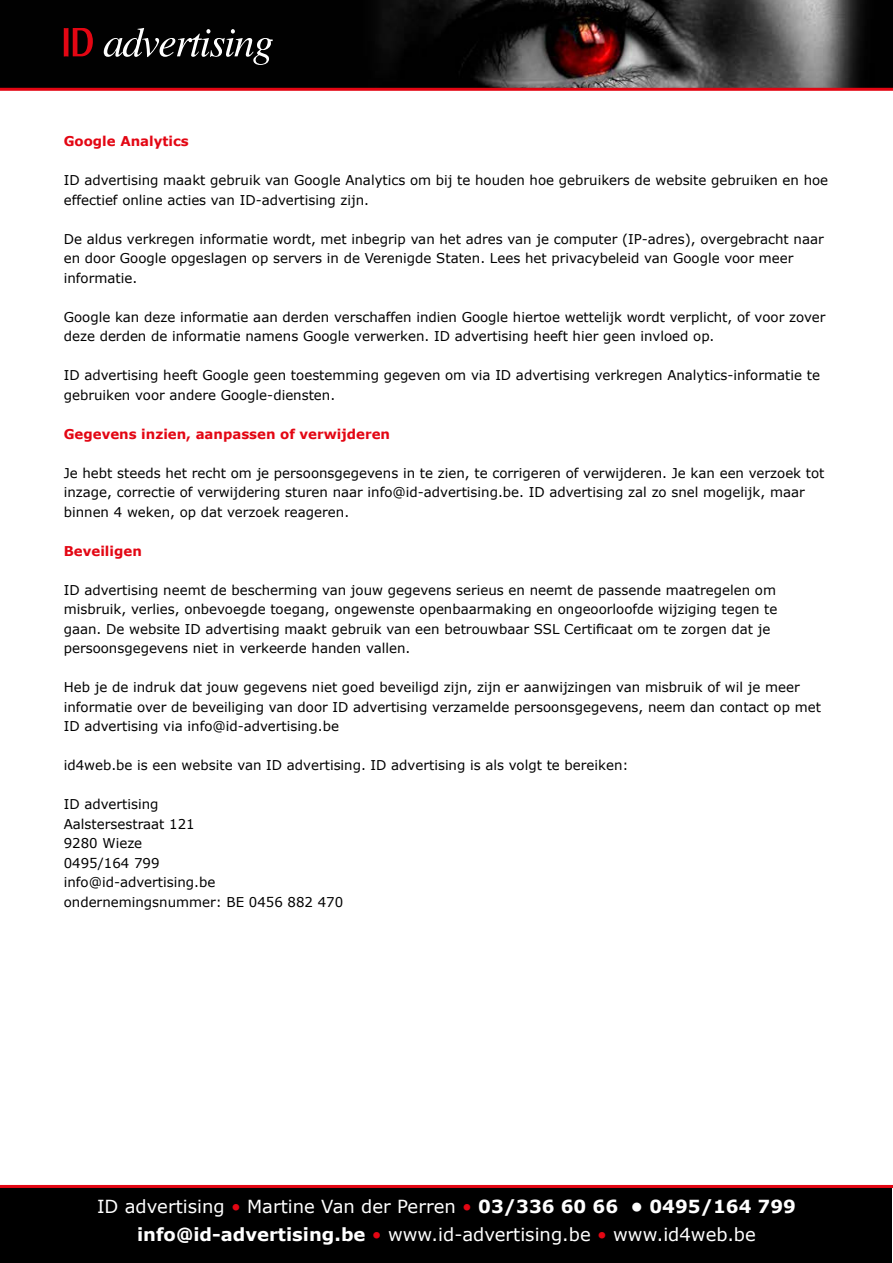
<style>
.page{position:relative;width:893px;height:1263px;background:#fff}
.page>*{position:absolute;margin:0;border:0;box-sizing:border-box;transform-origin:0 0}
.t1{font:18px/28.5px "Verdana";color:#fff;text-align:center}
.t2{font:13.5px/19.5px "Verdana";color:#000}
.t3{font:700 13.5px "Verdana";color:#e30613}
.s1{color:#e30613}
.s2{font-weight:700}
</style>
<div class="page">
<img style="left:0;top:0;width:893px;height:88px">
<hr style="left:0;top:88px;width:893px;height:3px;background:#e30613">
<div style="left:1px;top:1187px;width:891px;height:75px;background:#000"></div>
<hr style="left:0;top:1185px;width:893px;height:3px;background:#e30613">
<svg style="left:64px;top:28px;width:29px;height:29px"></svg>
<svg style="left:104px;top:28px;width:169px;height:37px;background:#323232"></svg>
<p class="t3" style="left:64px;top:133px;width:127px">Google Analytics</p>
<p class="t2" style="left:64px;top:171px;width:766px">ID advertising maakt gebruik van Google Analytics om bij te houden hoe gebruikers de website gebruiken en hoe effectief online acties van ID-advertising zijn.</p>
<p class="t2" style="left:64px;top:229px;width:761px">De aldus verkregen informatie wordt, met inbegrip van het adres van je computer (IP-adres), overgebracht naar en door Google opgeslagen op servers in de Verenigde Staten. Lees het privacybeleid van Google voor meer informatie.</p>
<p class="t2" style="left:64px;top:307px;width:763px">Google kan deze informatie aan derden verschaffen indien Google hiertoe wettelijk wordt verplicht, of voor zover deze derden de informatie namens Google verwerken. ID advertising heeft hier geen invloed op.</p>
<p class="t2" style="left:64px;top:366px;width:758px">ID advertising heeft Google geen toestemming gegeven om via ID advertising verkregen Analytics-informatie te gebruiken voor andere Google-diensten.</p>
<p class="t3" style="left:64px;top:425px;width:328px">Gegevens inzien, aanpassen of verwijderen</p>
<p class="t2" style="left:64px;top:463px;width:762px">Je hebt steeds het recht om je persoonsgegevens in te zien, te corrigeren of verwijderen. Je kan een verzoek tot inzage, correctie of verwijdering sturen naar info@id-advertising.be. ID advertising zal zo snel mogelijk, maar binnen 4 weken, op dat verzoek reageren.</p>
<p class="t3" style="left:64px;top:542px;width:80px">Beveiligen</p>
<p class="t2" style="left:64px;top:580px;width:715px">ID advertising neemt de bescherming van jouw gegevens serieus en neemt de passende maatregelen om misbruik, verlies, onbevoegde toegang, ongewenste openbaarmaking en ongeoorloofde wijziging tegen te gaan. De website ID advertising maakt gebruik van een betrouwbaar SSL Certificaat om te zorgen dat je persoonsgegevens niet in verkeerde handen vallen.</p>
<p class="t2" style="left:64px;top:678px;width:759px">Heb je de indruk dat jouw gegevens niet goed beveiligd zijn, zijn er aanwijzingen van misbruik of wil je meer informatie over de beveiliging van door ID advertising verzamelde persoonsgegevens, neem dan contact op met<br>ID advertising via info@id-advertising.be</p>
<p class="t2" style="left:64px;top:756px;width:566px">id4web.be is een website van ID advertising. ID advertising is als volgt te bereiken:</p>
<p class="t2" style="left:64px;top:795px;width:281px">ID advertising<br>Aalstersestraat 121<br>9280 Wieze<br>0495/164 799<br>info@id-advertising.be ondernemingsnummer: BE 0456 882 470</p>
<h1 class="t1" style="left:97px;top:1192px;width:700px">ID advertising <span class="s1">•</span> Martine Van der Perren <span class="s1">•</span> <span class="s2">03/336 60 66 • 0495/164 799 info@id-advertising.be</span> <span class="s1">•</span> www.id-advertising.be <span class="s1">•</span> www.id4web.be</h1>
</div>
